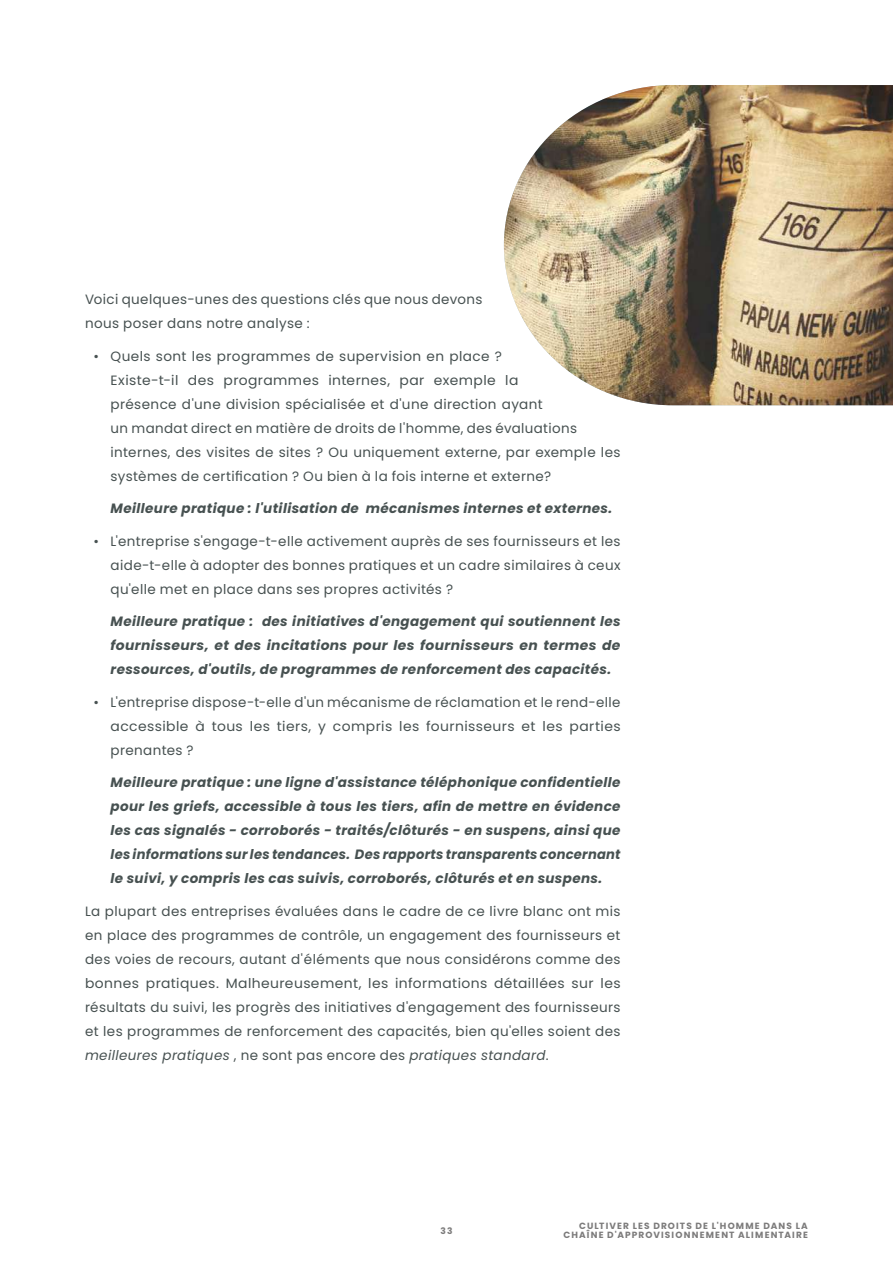
<style>
.page{position:relative;width:893px;height:1263px;background:#fff}
.page>*{position:absolute;margin:0;border:0;box-sizing:border-box;transform-origin:0 0}
.t1{font:13.5px/24px "Poppins";letter-spacing:.03em;color:#475151;text-align:justify}
.t2{font:italic 700 13.5px/24px "Poppins";letter-spacing:.025em;color:#475151;text-align:justify}
.t3{font:700 9px/9px "Poppins";letter-spacing:.125em;color:#7c7b7b;text-align:right}
.s1{font-style:italic}
</style>
<div class="page">
<img style="left:504px;top:85px;width:389px;height:320px">
<p class="t1" style="left:85px;top:287px;width:399px">Voici quelques-unes des questions clés que nous devons nous poser dans notre analyse :</p>
<p class="t1" style="left:111px;top:344px;width:512px;text-align:left;text-indent:-17px">• Quels sont les programmes de supervision en place ?<br>Existe-t-il des programmes internes, par exemple la<br>présence d'une division spécialisée et d'une direction ayant<br>un mandat direct en matière de droits de l'homme, des évaluations internes, des visites de sites ? Ou uniquement externe, par exemple les systèmes de certification ? Ou bien à la fois interne et externe?</p>
<p class="t2" style="left:111px;top:496px;width:503px">Meilleure pratique : l'utilisation de mécanismes internes et externes.</p>
<p class="t1" style="left:111px;top:529px;width:512px;text-indent:-17px">• L'entreprise s'engage-t-elle activement auprès de ses fournisseurs et les aide-t-elle à adopter des bonnes pratiques et un cadre similaires à ceux qu'elle met en place dans ses propres activités ?</p>
<p class="t2" style="left:111px;top:609px;width:512px">Meilleure pratique : des initiatives d'engagement qui soutiennent les fournisseurs, et des incitations pour les fournisseurs en termes de ressources, d'outils, de programmes de renforcement des capacités.</p>
<p class="t1" style="left:111px;top:690px;width:512px;text-indent:-17px">• L'entreprise dispose-t-elle d'un mécanisme de réclamation et le rend-elle accessible à tous les tiers, y compris les fournisseurs et les parties prenantes ?</p>
<p class="t2" style="left:111px;top:770px;width:511px">Meilleure pratique : une ligne d'assistance téléphonique confidentielle pour les griefs, accessible à tous les tiers, afin de mettre en évidence les cas signalés - corroborés - traités/clôturés - en suspens, ainsi que les informations sur les tendances. Des rapports transparents concernant le suivi, y compris les cas suivis, corroborés, clôturés et en suspens.</p>
<p class="t1" style="left:85px;top:899px;width:537px">La plupart des entreprises évaluées dans le cadre de ce livre blanc ont mis en place des programmes de contrôle, un engagement des fournisseurs et des voies de recours, autant d'éléments que nous considérons comme des bonnes pratiques. Malheureusement, les informations détaillées sur les résultats du suivi, les progrès des initiatives d'engagement des fournisseurs et les programmes de renforcement des capacités, bien qu'elles soient des <span class="s1">meilleures pratiques</span> , ne sont pas encore des <span class="s1">pratiques standard</span>.</p>
<p class="t3" style="left:440px;top:1226px;width:13px">33</p>
<p class="t3" style="left:563px;top:1221px;width:246px">CULTIVER LES DROITS DE L'HOMME DANS LA<br>CHAÎNE D'APPROVISIONNEMENT ALIMENTAIRE</p>
</div>
